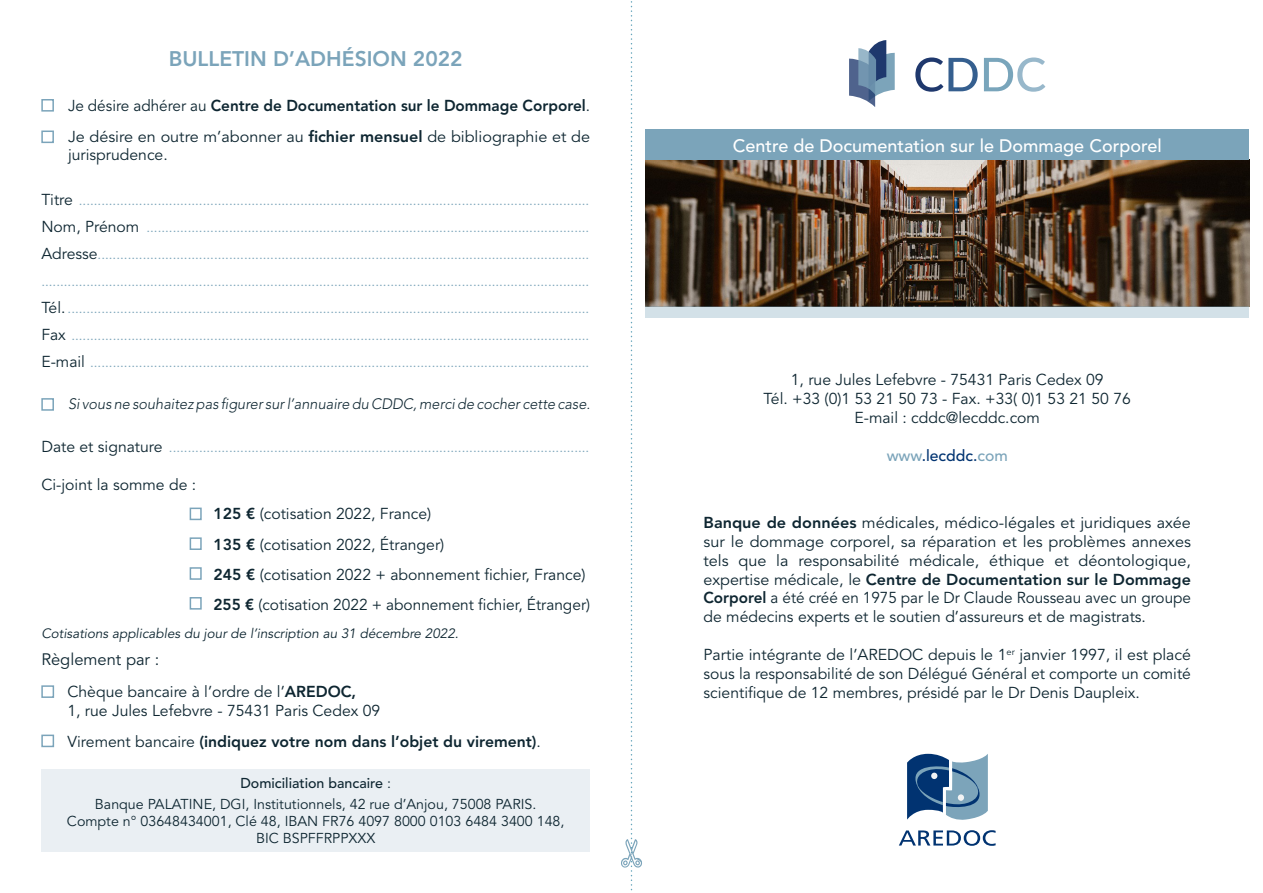
<style>
.page{position:relative;width:1263px;height:893px;background:#fff}
.page>*{position:absolute;margin:0;border:0;box-sizing:border-box;transform-origin:0 0}
.t1{font:800 21px "Avenir LT Std";color:#7ba4ba}
.t2{font:500 18px "Avenir LT Std";color:#fff}
.t3{font:16.5px "Avenir LT Std";color:#0e2631}
.t4{font:15.75px/18.9px "Avenir LT Std";color:#0e2631;text-align:justify}
.t5{font:800 15.75px "Avenir LT Std";color:#0e2631}
.t6{font:500 15.75px "Avenir LT Std";color:#013371}
.t7{font:italic 300 15px "Avenir LT Std";color:#0e2631}
.t8{font:14.25px "Avenir LT Std";color:#0e2631}
.t9{font:500 14.25px "Avenir LT Std";color:#0e2631}
.t10{font:13.5px/27px "Avenir LT Std";color:#7ba4ba}
.t11{font:italic 13.5px "Avenir LT Std";color:#0e2631}
.s1{font-weight:400}
.s2{font-weight:800}
.s3{font-size:15.75px;color:#0e2631}
.s4{color:#7ba4ba}
</style>
<div class="page">
<svg style="left:899px;top:830px;width:97px;height:16px"></svg>
<svg style="left:907px;top:754px;width:81px;height:66px"></svg>
<img style="left:645px;top:160px;width:604px;height:147px">
<svg style="left:915px;top:57px;width:63px;height:35px"></svg>
<svg style="left:984px;top:57px;width:61px;height:35px"></svg>
<svg style="left:849px;top:59px;width:26px;height:48px"></svg>
<svg style="left:869px;top:40px;width:26px;height:61px"></svg>
<svg style="left:858px;top:48px;width:18px;height:48px"></svg>
<div style="left:645px;top:130px;width:604px;height:30px;background:#7ba4ba"></div>
<div style="left:645px;top:307px;width:604px;height:11px;background:#d3e1e8"></div>
<div style="left:41px;top:99px;width:13px;height:13px;border:2px solid #7ba4ba"></div>
<div style="left:41px;top:131px;width:13px;height:12px;border:2px solid #7ba4ba"></div>
<div style="left:41px;top:398px;width:13px;height:13px;border:2px solid #7ba4ba"></div>
<div style="left:190px;top:508px;width:12px;height:12px;border:2px solid #7ba4ba"></div>
<div style="left:190px;top:537px;width:12px;height:13px;border:2px solid #7ba4ba"></div>
<div style="left:190px;top:567px;width:12px;height:13px;border:2px solid #7ba4ba"></div>
<div style="left:190px;top:597px;width:12px;height:13px;border:2px solid #7ba4ba"></div>
<div style="left:41px;top:685px;width:13px;height:13px;border:2px solid #7ba4ba"></div>
<div style="left:41px;top:735px;width:13px;height:12px;border:2px solid #7ba4ba"></div>
<div style="left:41px;top:769px;width:549px;height:82px;background:#eaeff3"></div>
<svg style="left:621px;top:1px;width:21px;height:890px"></svg>
<p class="t1" style="left:169px;top:46px;width:295px">BULLETIN D’ADHÉSION 2022</p>
<p class="t5" style="left:68px;top:96px;width:524px"><span class="s1">Je désire adhérer au</span> Centre de Documentation sur le Dommage Corporel<span class="s1">.</span></p>
<p class="t4" style="left:68px;top:127px;width:524px">Je désire en outre m’abonner au <span class="s2">fichier mensuel</span> de bibliographie et de jurisprudence.</p>
<p class="t10" style="left:41px;top:187px;width:549px"><span class="s3">Titre</span> ........................................................................................................................................</p>
<p class="t10" style="left:41px;top:214px;width:549px"><span class="s3">Nom, Prénom</span> ......................................................................................................................</p>
<p class="t10" style="left:41px;top:241px;width:549px"><span class="s3">Adresse</span>...................................................................................................................................</p>
<p class="t10" style="left:41px;top:268px;width:549px">..................................................................................................................................................<br><span class="s3">Tél.</span>...........................................................................................................................................</p>
<p class="t10" style="left:41px;top:322px;width:549px"><span class="s3">Fax</span> ..........................................................................................................................................</p>
<p class="t10" style="left:41px;top:349px;width:549px"><span class="s3">E-mail</span> .....................................................................................................................................</p>
<p class="t7" style="left:68px;top:395px;width:524px">Si vous ne souhaitez pas figurer sur l’annuaire du CDDC, merci de cocher cette case.</p>
<p class="t10" style="left:41px;top:434px;width:549px"><span class="s3">Date et signature</span> ................................................................................................................</p>
<p class="t4" style="left:41px;top:476px;width:156px">Ci-joint la somme de :</p>
<p class="t4" style="left:213px;top:505px;width:219px"><span class="s2">125 €</span> (cotisation 2022, France)</p>
<p class="t4" style="left:213px;top:535px;width:232px"><span class="s2">135 €</span> (cotisation 2022, Étranger)</p>
<p class="t4" style="left:213px;top:565px;width:374px"><span class="s2">245 €</span> (cotisation 2022 + abonnement fichier, France)</p>
<p class="t4" style="left:213px;top:595px;width:378px"><span class="s2">255 €</span> (cotisation 2022 + abonnement fichier, Étranger)</p>
<p class="t11" style="left:41px;top:626px;width:419px">Cotisations applicables du jour de l’inscription au 31 décembre 2022.</p>
<p class="t3" style="left:41px;top:650px;width:119px">Règlement par :</p>
<p class="t4" style="left:67px;top:683px;width:290px">Chèque bancaire à l’ordre de l’<span class="s2">AREDOC,</span></p>
<p class="t4" style="left:67px;top:702px;width:314px">1, rue Jules Lefebvre - 75431 Paris Cedex 09</p>
<p class="t5" style="left:67px;top:732px;width:475px"><span class="s1">Virement bancaire</span> (indiquez votre nom dans l’objet du virement)<span class="s1">.</span></p>
<p class="t9" style="left:240px;top:775px;width:152px">Domiciliation bancaire <span class="s1">:</span></p>
<p class="t8" style="left:95px;top:796px;width:443px">Banque PALATINE, DGI, Institutionnels, 42 rue d’Anjou, 75008 PARIS.</p>
<p class="t8" style="left:67px;top:813px;width:499px">Compte n° 03648434001, Clé 48, IBAN FR76 4097 8000 0103 6484 3400 148,</p>
<p class="t8" style="left:256px;top:830px;width:121px">BIC BSPFFRPPXXX</p>
<p class="t2" style="left:733px;top:135px;width:430px">Centre de Documentation sur le Dommage Corporel</p>
<p class="t4" style="left:791px;top:370px;width:314px">1, rue Jules Lefebvre - 75431 Paris Cedex 09</p>
<p class="t4" style="left:764px;top:389px;width:369px">Tél. +33 (0)1 53 21 50 73 - Fax. +33( 0)1 53 21 50 76</p>
<p class="t4" style="left:854px;top:408px;width:187px">E-mail : cddc@lecddc.com</p>
<p class="t6" style="left:887px;top:446px;width:123px"><span class="s4">www</span>.lecddc.<span class="s4">com</span></p>
<p class="t4" style="left:703px;top:513px;width:489px"><span class="s2">Banque de données</span> médicales, médico-légales et juridiques axée sur le dommage corporel, sa réparation et les problèmes annexes tels que la responsabilité médicale, éthique et déontologique, expertise médicale, le <span class="s2">Centre de Documentation sur le Dommage Corporel</span> a été créé en 1975 par le Dr Claude Rousseau avec un groupe de médecins experts et le soutien d’assureurs et de magistrats.</p>
<p class="t4" style="left:703px;top:646px;width:489px">Partie intégrante de l’AREDOC depuis le 1<sup>er</sup> janvier 1997, il est placé sous la responsabilité de son Délégué Général et comporte un comité scientifique de 12 membres, présidé par le Dr Denis Daupleix.</p>
</div>
